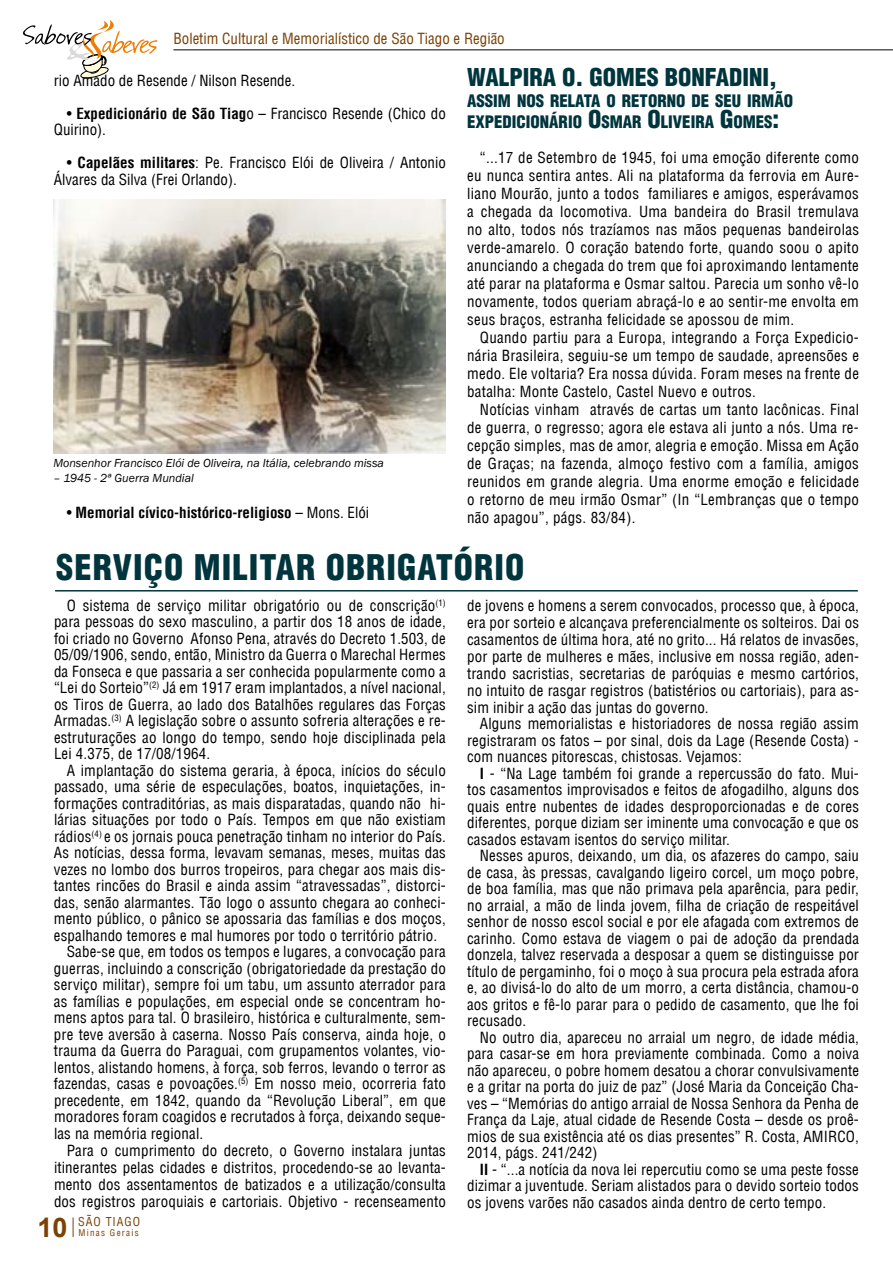
<style>
.page{position:relative;width:893px;height:1263px;background:#fff}
.page>*{position:absolute;margin:0;border:0;box-sizing:border-box;transform-origin:0 0}
.t1{font:900 condensed 34.5px "Helvetica LT";letter-spacing:.005em;color:#00353e}
.t2{font:700 27px "Arial";color:#7b4206}
.t3{font:900 condensed 24px "Helvetica LT";color:#00353e}
.t4{font:900 condensed 16.8px/21px "Helvetica LT";color:#00353e}
.t5{font:condensed 15px/16.5px "Helvetica LT";letter-spacing:.01em;color:#000;text-align:justify}
.t6{font:condensed 15px "Helvetica LT";color:#7b4206}
.t7{font:700 condensed 15px "Helvetica LT";color:#000}
.t8{font:italic 12px "Franklin Gothic";color:#000}
.t9{font:condensed 12px "Helvetica LT";letter-spacing:.08em;color:#7b4206}
.t10{font:condensed 9px "Helvetica LT";letter-spacing:.14em;color:#7b4206}
.s1{font-weight:700}
.s2{font-weight:400}
.s3{font-style:inherit}
.s4{font-size:24px}
</style>
<div class="page">
<svg style="left:23px;top:20px;width:134px;height:59px"></svg>
<hr style="left:173px;top:49px;width:720px;height:1px;background:#000">
<svg style="left:73px;top:1217px;width:1px;height:20px"></svg>
<img style="left:53px;top:199px;width:393px;height:254px">
<hr style="left:55px;top:590px;width:803px;height:1px;background:#00353e">
<p class="t6" style="left:173px;top:29px;width:333px">Boletim Cultural e Memorialístico de São Tiago e Região</p>
<p class="t5" style="left:54px;top:72px;width:243px">rio Amado de Resende / Nilson Resende.</p>
<p class="t5" style="left:54px;top:105px;width:393px;text-indent:13px">• <span class="s1">Expedicionário de São Tiag</span>o – Francisco Resende (Chico do<br>Quirino).</p>
<p class="t5" style="left:54px;top:154px;width:393px;text-indent:13px">• <span class="s1">Capelães militares</span>: Pe. Francisco Elói de Oliveira / Antonio<br>Álvares da Silva (Frei Orlando).</p>
<p class="t8" style="left:53px;top:456px;width:332px">Monsenhor Francisco Elói de Oliveira, na Itália, celebrando missa</p>
<p class="t8" style="left:53px;top:470px;width:142px">– 1945 - 2ª Guerra Mundial</p>
<p class="t7" style="left:67px;top:503px;width:304px"><span class="s2">•</span> Memorial cívico-histórico-religioso <span class="s2">– Mons. Elói</span></p>
<h3 class="t3" style="left:467px;top:62px;width:312px">WALPIRA O. GOMES BONFADINI<span class="s3">,</span></h3>
<p class="t4" style="left:467px;top:90px;width:118px">ASSIM NOS RELATA</p>
<p class="t4" style="left:467px;top:90px;width:327px;text-indent:139px">O RETORNO DE SEU IRMÃO<br>EXPEDICIONÁRIO <span class="s4">O</span>SMAR <span class="s4">O</span>LIVEIRA <span class="s4">G</span>OMES<span class="s4">:</span></p>
<p class="t5" style="left:467px;top:148px;width:393px;line-height:18px;text-indent:13px">“...17 de Setembro de 1945, foi uma emoção diferente como eu nunca sentira antes. Ali na plataforma da ferrovia em Aure&shy;liano Mourão, junto a todos familiares e amigos, esperávamos a chegada da locomotiva. Uma bandeira do Brasil tremulava no alto, todos nós trazíamos nas mãos pequenas bandeirolas verde-amarelo. O coração batendo forte, quando soou o apito anunciando a chegada do trem que foi aproximando lentamente até parar na plataforma e Osmar saltou. Parecia um sonho vê-lo novamente, todos queriam abraçá-lo e ao sentir-me envolta em seus braços, estranha felicidade se apossou de mim.</p>
<p class="t5" style="left:467px;top:328px;width:393px;line-height:18px;text-indent:13px">Quando partiu para a Europa, integrando a Força Expedicio&shy;nária Brasileira, seguiu-se um tempo de saudade, apreensões e medo. Ele voltaria? Era nossa dúvida. Foram meses na frente de batalha: Monte Castelo, Castel Nuevo e outros.</p>
<p class="t5" style="left:467px;top:400px;width:393px;line-height:18px;text-indent:13px">Notícias vinham através de cartas um tanto lacônicas. Final de guerra, o regresso; agora ele estava ali junto a nós. Uma re&shy;cepção simples, mas de amor, alegria e emoção. Missa em Ação de Graças; na fazenda, almoço festivo com a família, amigos reunidos em grande alegria. Uma enorme emoção e felicidade o retorno de meu irmão Osmar” (In “Lembranças que o tempo não apagou”, págs. 83/84).</p>
<h1 class="t1" style="left:56px;top:545px;width:19px">SERVIÇO</h1>
<h1 class="t1" style="left:194px;top:545px;width:17px">MILI</h1>
<h1 class="t1" style="left:259px;top:545px;width:85px">TAR OBRIG</h1>
<h1 class="t1" style="left:417px;top:545px;width:55px">ATÓRIO</h1>
<p class="t5" style="left:54px;top:597px;width:393px;text-indent:13px">O sistema de serviço militar obrigatório ou de conscrição<sup>(1) </sup>para pessoas do sexo masculino, a partir dos 18 anos de idade, foi criado no Governo Afonso Pena, através do Decreto 1.503, de 05/09/1906, sendo, então, Ministro da Guerra o Marechal Hermes da Fonseca e que passaria a ser conhecida popularmente como a “Lei do Sorteio”<sup>(2)</sup> Já em 1917 eram implantados, a nível nacional, os Tiros de Guerra, ao lado dos Batalhões regulares das Forças Armadas.<sup>(3)</sup> A legislação sobre o assunto sofreria alterações e re&shy;estruturações ao longo do tempo, sendo hoje disciplinada pela Lei 4.375, de 17/08/1964.</p>
<p class="t5" style="left:67px;top:762px;width:381px">A implantação do sistema geraria, à época, inícios do século</p>
<p class="t5" style="left:54px;top:778px;width:393px">passado, uma série de especulações, boatos, inquietações, in-</p>
<p class="t5" style="left:54px;top:795px;width:393px">formações contraditórias, as mais disparatadas, quando não hi-</p>
<p class="t5" style="left:54px;top:811px;width:393px">lárias situações por todo o País. Tempos em que não existiam</p>
<p class="t5" style="left:54px;top:828px;width:393px">rádios<sup>(4)</sup> e os jornais pouca penetração tinham no interior do País.</p>
<p class="t5" style="left:54px;top:844px;width:393px">As notícias, dessa forma, levavam semanas, meses, muitas das</p>
<p class="t5" style="left:54px;top:861px;width:393px">vezes no lombo dos burros tropeiros, para chegar aos mais dis-</p>
<p class="t5" style="left:54px;top:877px;width:393px">tantes rincões do Brasil e ainda assim “atravessadas”, distorci-</p>
<p class="t5" style="left:54px;top:894px;width:393px">das, senão alarmantes. Tão logo o assunto chegara ao conheci-</p>
<p class="t5" style="left:54px;top:910px;width:393px">mento público, o pânico se apossaria das famílias e dos moços,</p>
<p class="t5" style="left:54px;top:927px;width:385px">espalhando temores e mal humores por todo o território pátrio.</p>
<p class="t5" style="left:67px;top:943px;width:381px">Sabe-se que, em todos os tempos e lugares, a convocação para</p>
<p class="t5" style="left:54px;top:960px;width:393px">guerras, incluindo a conscrição (obrigatoriedade da prestação do</p>
<p class="t5" style="left:54px;top:976px;width:393px">serviço militar), sempre foi um tabu, um assunto aterrador para</p>
<p class="t5" style="left:54px;top:993px;width:393px">as famílias e populações, em especial onde se concentram ho-</p>
<p class="t5" style="left:54px;top:1009px;width:393px">mens aptos para tal. O brasileiro, histórica e culturalmente, sem-</p>
<p class="t5" style="left:54px;top:1026px;width:393px">pre teve aversão à caserna. Nosso País conserva, ainda hoje, o</p>
<p class="t5" style="left:54px;top:1042px;width:393px">trauma da Guerra do Paraguai, com grupamentos volantes, vio-</p>
<p class="t5" style="left:54px;top:1059px;width:393px">lentos, alistando homens, à força, sob ferros, levando o terror as</p>
<p class="t5" style="left:54px;top:1075px;width:393px">fazendas, casas e povoações.<sup>(5)</sup> Em nosso meio, ocorreria fato</p>
<p class="t5" style="left:54px;top:1092px;width:393px">precedente, em 1842, quando da “Revolução Liberal”, em que</p>
<p class="t5" style="left:54px;top:1108px;width:393px">moradores foram coagidos e recrutados à força, deixando seque-</p>
<p class="t5" style="left:54px;top:1125px;width:151px">las na memória regional.</p>
<p class="t5" style="left:67px;top:1142px;width:381px">Para o cumprimento do decreto, o Governo instalara juntas</p>
<p class="t5" style="left:54px;top:1159px;width:393px">itinerantes pelas cidades e distritos, procedendo-se ao levanta-</p>
<p class="t5" style="left:54px;top:1176px;width:393px">mento dos assentamentos de batizados e a utilização/consulta</p>
<p class="t5" style="left:54px;top:1193px;width:393px">dos registros paroquiais e cartoriais. Objetivo - recenseamento</p>
<h2 class="t2" style="left:38px;top:1209px;width:32px">10</h2>
<p class="t9" style="left:78px;top:1214px;width:64px">SÃO TIAGO</p>
<p class="t10" style="left:79px;top:1227px;width:62px">Minas Gerais</p>
<p class="t5" style="left:467px;top:597px;width:393px;line-height:17px">de jovens e homens a serem convocados, processo que, à época, era por sorteio e alcançava preferencialmente os solteiros. Dai os casamentos de última hora, até no grito... Há relatos de invasões, por parte de mulheres e mães, inclusive em nossa região, aden&shy;trando sacristias, secretarias de paróquias e mesmo cartórios, no intuito de rasgar registros (batistérios ou cartoriais), para as&shy;sim inibir a ação das juntas do governo.</p>
<p class="t5" style="left:467px;top:715px;width:393px;text-indent:13px">Alguns memorialistas e historiadores de nossa região assim registraram os fatos – por sinal, dois da Lage (Resende Costa) - com nuances pitorescas, chistosas. Vejamos:</p>
<p class="t5" style="left:467px;top:765px;width:393px;text-indent:13px"><span class="s1">I</span> - “Na Lage também foi grande a repercussão do fato. Mui&shy;tos casamentos improvisados e feitos de afogadilho, alguns dos quais entre nubentes de idades desproporcionadas e de cores diferentes, porque diziam ser iminente uma convocação e que os casados estavam isentos do serviço militar.</p>
<p class="t5" style="left:467px;top:847px;width:393px;text-indent:13px">Nesses apuros, deixando, um dia, os afazeres do campo, saiu de casa, às pressas, cavalgando ligeiro corcel, um moço pobre, de boa família, mas que não primava pela aparência, para pedir, no arraial, a mão de linda jovem, filha de criação de respeitável senhor de nosso escol social e por ele afagada com extremos de carinho. Como estava de viagem o pai de adoção da prendada donzela, talvez reservada a desposar a quem se distinguisse por título de pergaminho, foi o moço à sua procura pela estrada afora e, ao divisá-lo do alto de um morro, a certa distância, chamou-o aos gritos e fê-lo parar para o pedido de casamento, que lhe foi recusado.</p>
<p class="t5" style="left:467px;top:1029px;width:393px;text-indent:13px">No outro dia, apareceu no arraial um negro, de idade média, para casar-se em hora previamente combinada. Como a noiva não apareceu, o pobre homem desatou a chorar convulsivamente e a gritar na porta do juiz de paz” (José Maria da Conceição Cha&shy;ves – “Memórias do antigo arraial de Nossa Senhora da Penha de França da Laje, atual cidade de Resende Costa – desde os proê&shy;mios de sua existência até os dias presentes” R. Costa, AMIRCO, 2014, págs. 241/242)</p>
<p class="t5" style="left:467px;top:1161px;width:393px;text-indent:13px"><span class="s1">II</span> - “...a notícia da nova lei repercutiu como se uma peste fosse dizimar a juventude. Seriam alistados para o devido sorteio todos os jovens varões não casados ainda dentro de certo tempo.</p>
</div>
